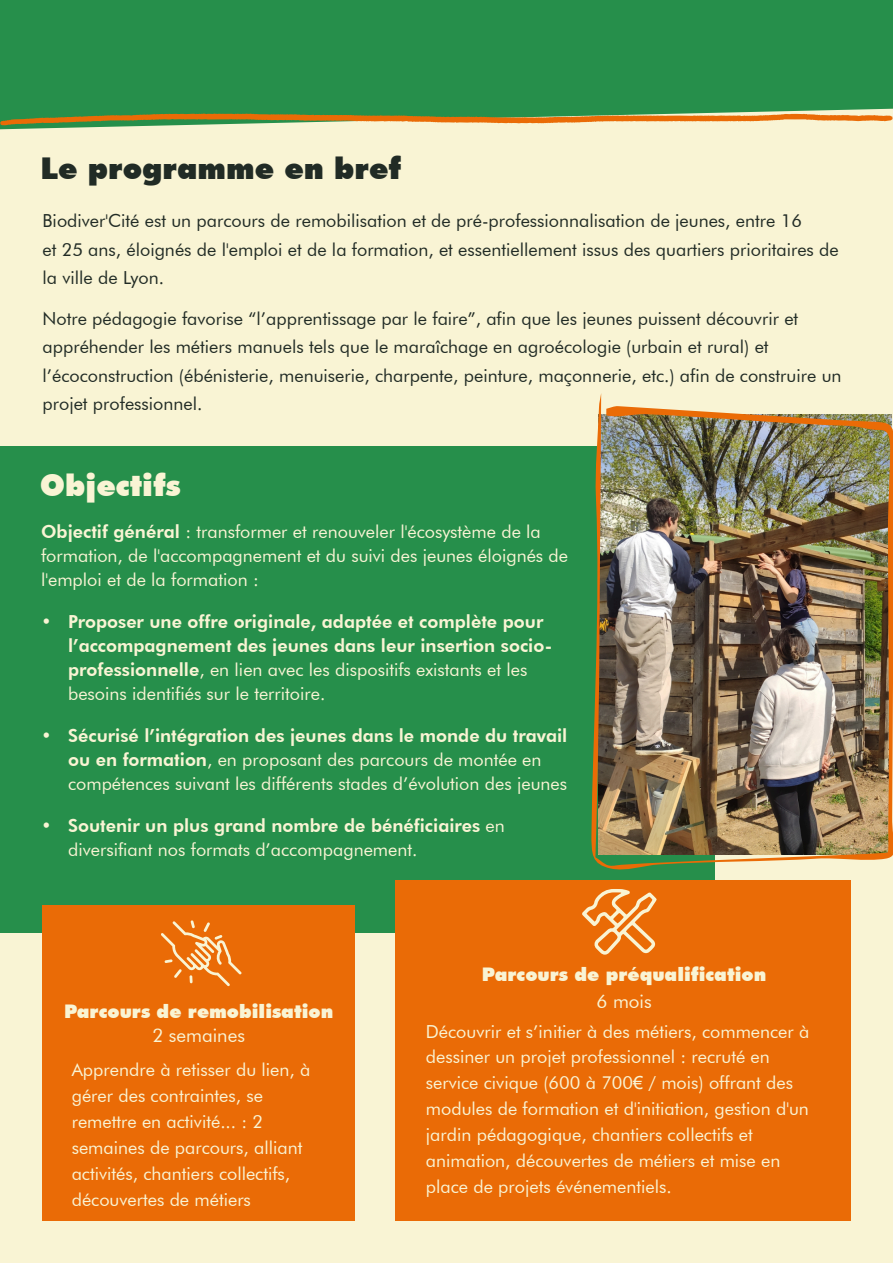
<style>
.page{position:relative;width:893px;height:1263px;background:#f9f4d4}
.page>*{position:absolute;margin:0;border:0;box-sizing:border-box;transform-origin:0 0}
.t1{font:900 30px "Futura BT";color:#f9f4d4}
.t2{font:900 30px "Futura BT";color:#212b25}
.t3{font:900 18.75px "Futura BT";color:#f9f4d4}
.t4{font:18.75px "Futura BT";color:#f9f4d4}
.t5{font:18px "Futura BT";color:#f9f4d4}
.t6{font:18px "Futura BT";color:#212b25}
.t7{font:800 18px "Futura BT";color:#f9f4d4}
.s1{font-weight:800}
.s2{font-weight:400}
.s3{font-family:"Arial"}
</style>
<div class="page">
<div style="left:0;top:0;width:893px;height:129px;background:#268f4b"></div>
<svg style="left:0;top:113px;width:893px;height:13px"></svg>
<div style="left:0;top:446px;width:715px;height:486px;background:#268f4b"></div>
<img style="left:591px;top:393px;width:302px;height:477px">
<div style="left:43px;top:905px;width:312px;height:315px;background:#ea6b06"></div>
<svg style="left:161px;top:920px;width:81px;height:66px"></svg>
<div style="left:395px;top:880px;width:455px;height:340px;background:#ea6b06"></div>
<svg style="left:582px;top:889px;width:75px;height:66px"></svg>
<p class="t2" style="left:41px;top:156px;width:362px">Le programme en bref</p>
<p class="t6" style="left:43px;top:213px;width:761px">Biodiver'Cité est un parcours de remobilisation et de pré-professionnalisation de jeunes, entre 16</p>
<p class="t6" style="left:43px;top:242px;width:798px">et 25 ans, éloignés de l'emploi et de la formation, et essentiellement issus des quartiers prioritaires de</p>
<p class="t6" style="left:43px;top:270px;width:123px">la ville de Lyon.</p>
<p class="t6" style="left:43px;top:311px;width:757px">Notre pédagogie favorise “l’apprentissage par le faire”, afin que les jeunes puissent découvrir et</p>
<p class="t6" style="left:43px;top:339px;width:727px">appréhender les métiers manuels tels que le maraîchage en agroécologie (urbain et rural) et</p>
<p class="t6" style="left:43px;top:368px;width:801px">l’écoconstruction (ébénisterie, menuiserie, charpente, peinture, maçonnerie, etc.) afin de construire un</p>
<p class="t6" style="left:43px;top:396px;width:161px">projet professionnel.</p>
<p class="t1" style="left:40px;top:473px;width:142px">Objectifs</p>
<p class="t5" style="left:41px;top:524px;width:501px"><span class="s1">Objectif général</span> : transformer et renouveler l'écosystème de la</p>
<p class="t5" style="left:41px;top:548px;width:529px">formation, de l'accompagnement et du suivi des jeunes éloignés de</p>
<p class="t5" style="left:41px;top:572px;width:219px">l'emploi et de la formation :</p>
<p class="t7" style="left:41px;top:614px;width:504px">• Proposer une offre originale, adaptée et complète pour</p>
<p class="t7" style="left:68px;top:638px;width:486px">l’accompagnement des jeunes dans leur insertion socio-</p>
<p class="t5" style="left:68px;top:662px;width:461px"><span class="s1">professionnelle</span>, en lien avec les dispositifs existants et les</p>
<p class="t5" style="left:68px;top:686px;width:259px">besoins identifiés sur le territoire.</p>
<p class="t7" style="left:41px;top:728px;width:528px">• Sécurisé l’intégration des jeunes dans le monde du travail</p>
<p class="t5" style="left:68px;top:752px;width:475px"><span class="s1">ou en formation</span>, en proposant des parcours de montée en</p>
<p class="t5" style="left:68px;top:776px;width:501px">compétences suivant les différents stades d’évolution des jeunes</p>
<p class="t7" style="left:41px;top:818px;width:465px">• Soutenir un plus grand nombre de bénéficiaires <span class="s2">en</span></p>
<p class="t5" style="left:68px;top:842px;width:351px">diversifiant nos formats d’accompagnement.</p>
<p class="t3" style="left:64px;top:1004px;width:271px">Parcours de remobilisation</p>
<p class="t4" style="left:152px;top:1027px;width:94px">2 semaines</p>
<p class="t5" style="left:72px;top:1063px;width:240px">Apprendre à retisser du lien, à</p>
<p class="t5" style="left:72px;top:1088px;width:193px">gérer des contraintes, se</p>
<p class="t5" style="left:72px;top:1114px;width:193px">remettre en activité... : 2</p>
<p class="t5" style="left:72px;top:1140px;width:232px">semaines de parcours, alliant</p>
<p class="t5" style="left:72px;top:1166px;width:220px">activités, chantiers collectifs,</p>
<p class="t5" style="left:72px;top:1192px;width:181px">découvertes de métiers</p>
<p class="t1" style="left:124px;top:1088px;width:142px">Objectifs</p>
<p class="t3" style="left:482px;top:967px;width:286px">Parcours de préqualification</p>
<p class="t4" style="left:596px;top:993px;width:57px">6 mois</p>
<p class="t5" style="left:426px;top:1024px;width:385px">Découvrir et s’initier à des métiers, commencer à</p>
<p class="t5" style="left:426px;top:1050px;width:346px">dessiner un projet professionnel : recruté en</p>
<p class="t5" style="left:426px;top:1075px;width:369px">service civique (600 à 700<span class="s3">€</span> / mois) offrant des</p>
<p class="t5" style="left:426px;top:1101px;width:385px">modules de formation et d'initiation, gestion d'un</p>
<p class="t5" style="left:426px;top:1127px;width:328px">jardin pédagogique, chantiers collectifs et</p>
<p class="t5" style="left:426px;top:1153px;width:356px">animation, découvertes de métiers et mise en</p>
<p class="t5" style="left:426px;top:1179px;width:247px">place de projets événementiels.</p>
<p class="t1" style="left:571px;top:1088px;width:142px">Objectifs</p>
</div>
